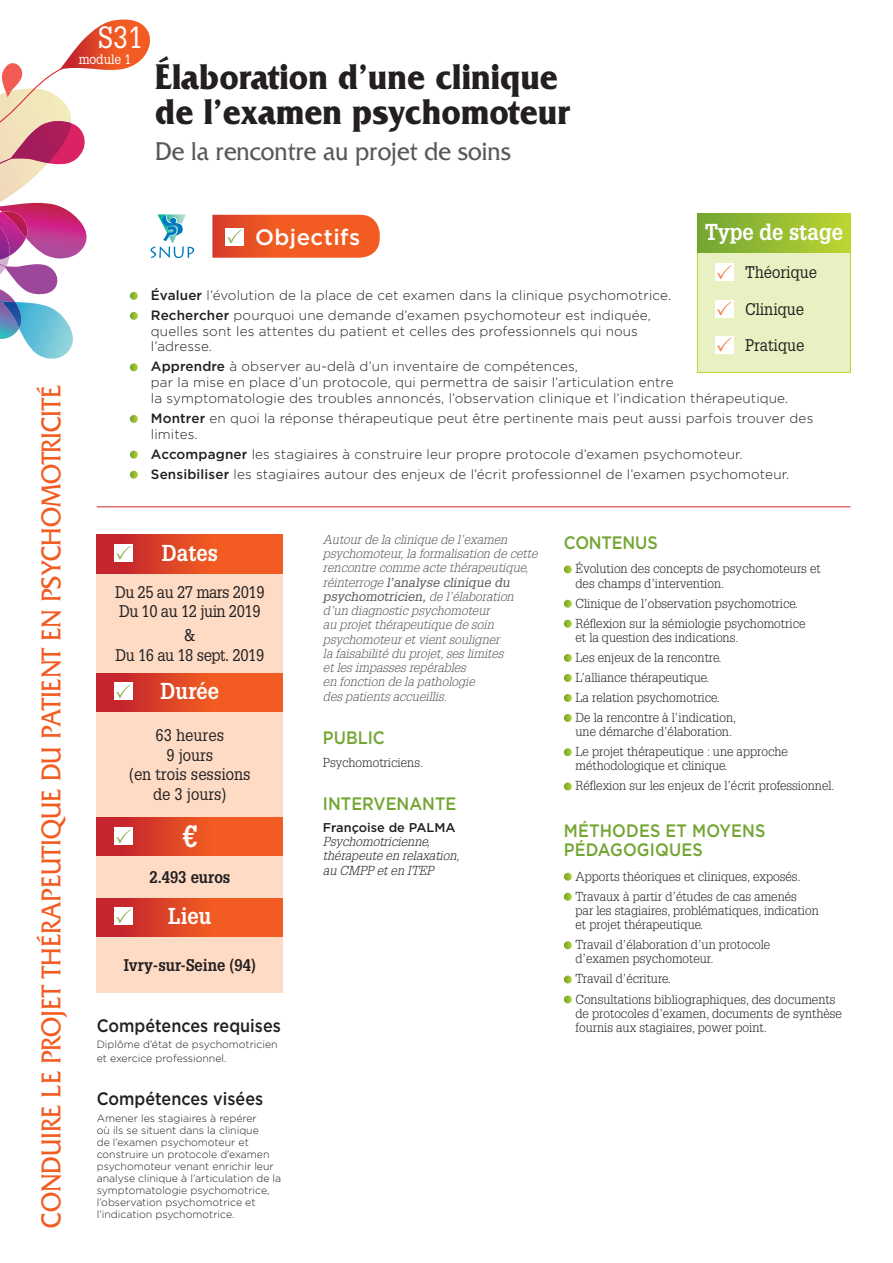
<style>
.page{position:relative;width:893px;height:1263px;background:#fff}
.page>*{position:absolute;margin:0;border:0;box-sizing:border-box;transform-origin:0 0}
.t1{font:700 37.5px/34.5px "Friz Quadrata Std";color:#231f20;scale:.9 1}
.t2{font:30px "Glypha LT Std";color:#fff;scale:.9 1}
.t3{font:700 30px "Glypha LT Std";color:#fff;scale:.9 1}
.t4{font:28.5px "Friz Quadrata Std";color:#f25b21;scale:.9 1}
.t5{font:27px "Friz Quadrata Std";color:#57585a;scale:.9 1}
.t6{font:700 22.5px "Glypha LT Std";color:#fff;scale:.9 1}
.t7{font:500 22.35px "Gotham";letter-spacing:.02em;color:#fff}
.t8{font:500 18px/19.5px "Gotham";color:#73a532;scale:.9 1}
.t9{font:500 18px "Gotham";color:#231f20;scale:.9 1}
.t10{font:16.5px/19.5px "Glypha LT Std";color:#231f20;text-align:center;scale:.9 1}
.t11{font:16.5px/19.5px "Glypha LT Std";letter-spacing:-.03em;color:#231f20;scale:.9 1}
.t12{font:700 16.5px "Glypha LT Std";color:#231f20;scale:.9 1}
.t13{font:300 13.5px/15.8px "Gotham";letter-spacing:.01em;color:#231f20}
.t14{font:13.5px "Glypha LT Std";color:#fff;scale:.9 1}
.t15{font:300 12.75px/20px "Glypha LT Std";color:#231f20}
.t16{font:italic 300 12.75px/14.2px "Glypha LT Std";color:#57585a}
.t17{font:italic 300 12.75px/14.2px "Glypha LT Std";color:#231f20}
.t18{font:500 12.75px "Gotham";color:#231f20}
.t19{font:300 10.5px/12px "Gotham";color:#231f20}
.s1{font-weight:500}
.s2{font-weight:400}
</style>
<div class="page">
<div style="left:97px;top:535px;width:186px;height:458px;background:#fddbc5"></div>
<div style="left:97px;top:535px;width:186px;height:38px;background:#f25b21"></div>
<div style="left:97px;top:673px;width:186px;height:38px;background:linear-gradient(to right,#c4252d,#fe691e)"></div>
<div style="left:97px;top:817px;width:186px;height:38px;background:linear-gradient(to right,#c4252d,#fe691e)"></div>
<hr style="left:97px;top:506px;width:753px;height:1px;background:#c5252c">
<svg style="left:564px;top:565px;width:8px;height:8px"></svg>
<svg style="left:564px;top:600px;width:8px;height:8px"></svg>
<svg style="left:564px;top:620px;width:8px;height:8px"></svg>
<svg style="left:564px;top:654px;width:8px;height:8px"></svg>
<svg style="left:564px;top:674px;width:8px;height:8px"></svg>
<svg style="left:564px;top:694px;width:8px;height:8px"></svg>
<svg style="left:564px;top:714px;width:8px;height:8px"></svg>
<svg style="left:564px;top:748px;width:8px;height:8px"></svg>
<svg style="left:564px;top:782px;width:8px;height:8px"></svg>
<svg style="left:564px;top:873px;width:8px;height:8px"></svg>
<svg style="left:564px;top:893px;width:8px;height:8px"></svg>
<svg style="left:564px;top:941px;width:8px;height:8px"></svg>
<svg style="left:564px;top:975px;width:8px;height:8px"></svg>
<svg style="left:564px;top:995px;width:8px;height:8px"></svg>
<div style="left:115px;top:682px;width:18px;height:18px;background:#fff"></div>
<svg style="left:116px;top:684px;width:15px;height:14px"></svg>
<div style="left:115px;top:827px;width:18px;height:18px;background:#fff"></div>
<svg style="left:116px;top:829px;width:15px;height:14px"></svg>
<div style="left:97px;top:898px;width:186px;height:38px;background:linear-gradient(to right,#c4252d,#fe691e)"></div>
<div style="left:115px;top:907px;width:18px;height:18px;background:#fff"></div>
<svg style="left:116px;top:909px;width:15px;height:14px"></svg>
<div style="left:697px;top:214px;width:154px;height:159px;background:#e9f0c1;border:1px solid #bed630"></div>
<div style="left:697px;top:214px;width:153px;height:38px;background:linear-gradient(to right,#71a434,#bcd531)"></div>
<div style="left:715px;top:263px;width:19px;height:18px;background:#fff"></div>
<svg style="left:717px;top:265px;width:14px;height:14px"></svg>
<div style="left:715px;top:300px;width:19px;height:18px;background:#fff"></div>
<svg style="left:717px;top:302px;width:14px;height:14px"></svg>
<div style="left:715px;top:336px;width:19px;height:18px;background:#fff"></div>
<svg style="left:717px;top:338px;width:14px;height:14px"></svg>
<svg style="left:212px;top:215px;width:168px;height:43px;background:#ed6233"></svg>
<svg style="left:0;top:20px;width:194px;height:656px"></svg>
<h2 class="t2" style="left:98px;top:19px;width:52px">S31</h2>
<p class="t14" style="left:79px;top:51px;width:60px">module 1</p>
<h1 class="t1" style="left:155px;top:60px;width:462px">Élaboration d’une clinique de l’examen psychomoteur</h1>
<h3 class="t5" style="left:155px;top:136px;width:397px">De la rencontre au projet de soins</h3>
<h3 class="t4" style="left:35px;top:1227px;width:938px;rotate:-90deg">CONDUIRE LE PROJET THÉRAPEUTIQUE DU PATIENT EN PSYCHOMOTRICITÉ</h3>
<h3 class="t6" style="left:705px;top:218px;width:155px">Type de stage</h3>
<p class="t10" style="left:745px;top:254px;width:82px;line-height:36.2px;text-align:left">Théorique<br>Clinique<br>Pratique</p>
<h3 class="t7" style="left:255px;top:223px;width:107px">Objectifs</h3>
<p class="t13" style="left:151px;top:285px;width:522px;line-height:20px"><span class="s1">Évaluer</span> l’évolution de la place de cet examen dans la clinique psychomotrice.<br><span class="s1">Rechercher</span> pourquoi une demande d’examen psychomoteur est indiquée,</p>
<p class="t13" style="left:151px;top:323px;width:489px">quelles sont les attentes du patient et celles des professionnels qui nous l’adresse.</p>
<p class="t13" style="left:151px;top:358px;width:639px"><span class="s1">Apprendre</span> à observer au-delà d’un inventaire de compétences,<br>par la mise en place d’un protocole, qui permettra de saisir l’articulation entre<br>la symptomatologie des troubles annoncés, l’observation clinique et l’indication thérapeutique.</p>
<p class="t13" style="left:151px;top:410px;width:664px"><span class="s1">Montrer</span> en quoi la réponse thérapeutique peut être pertinente mais peut aussi parfois trouver des limites.</p>
<p class="t13" style="left:151px;top:443px;width:640px;line-height:20px"><span class="s1">Accompagner</span> les stagiaires à construire leur propre protocole d’examen psychomoteur.<br><span class="s1">Sensibiliser</span> les stagiaires autour des enjeux de l’écrit professionnel de l’examen psychomoteur.</p>
<h3 class="t6" style="left:162px;top:539px;width:64px">Dates</h3>
<p class="t11" style="left:115px;top:582px;width:168px">Du 25 au 27 mars 2019<br>Du 10 au 12 juin 2019</p>
<p class="t11" style="left:115px;top:625px;width:167px;text-align:center">&amp;<br>Du 16 au 18 sept. 2019</p>
<h3 class="t6" style="left:161px;top:677px;width:67px">Durée</h3>
<p class="t10" style="left:129px;top:725px;width:137px">63 heures<br>9 jours<br>(en trois sessions de 3 jours)</p>
<h2 class="t3" style="left:182px;top:817px;width:18px">€</h2>
<p class="t12" style="left:149px;top:867px;width:91px">2.493 euros</p>
<h3 class="t6" style="left:168px;top:902px;width:49px">Lieu</h3>
<p class="t12" style="left:124px;top:955px;width:148px">Ivry-sur-Seine (94)</p>
<h3 class="t9" style="left:97px;top:1013px;width:206px">Compétences requises</h3>
<p class="t19" style="left:97px;top:1037px;width:182px;line-height:14.2px">Diplôme d’état de psychomotricien et exercice professionnel.</p>
<h3 class="t9" style="left:97px;top:1087px;width:186px">Compétences visées</h3>
<p class="t19" style="left:97px;top:1112px;width:186px">Amener les stagiaires à repérer<br>où ils se situent dans la clinique<br>de l’examen psychomoteur et construire un protocole d’examen psychomoteur venant enrichir leur analyse clinique à l’articulation de la symptomatologie psychomotrice, l’observation psychomotrice et l’indication psychomotrice.</p>
<p class="t16" style="left:323px;top:533px;width:216px">Autour de la clinique de l’examen psychomoteur, la formalisation de cette rencontre comme acte thérapeutique, réinterroge <span class="s2">l’analyse clinique du psychomotricien,</span> de l’élaboration d’un diagnostic psychomoteur<br>au projet thérapeutique de soin psychomoteur et vient souligner<br>la faisabilité du projet, ses limites<br>et les impasses repérables<br>en fonction de la pathologie<br>des patients accueillis.</p>
<h3 class="t8" style="left:323px;top:727px;width:70px">PUBLIC</h3>
<p class="t15" style="left:323px;top:752px;width:102px">Psychomotriciens.</p>
<h3 class="t8" style="left:323px;top:793px;width:150px">INTERVENANTE</h3>
<p class="t18" style="left:323px;top:819px;width:134px">Françoise de PALMA</p>
<p class="t17" style="left:323px;top:835px;width:138px">Psychomotricienne, thérapeute en relaxation, au CMPP et en ITEP</p>
<h3 class="t8" style="left:564px;top:533px;width:106px">CONTENUS</h3>
<p class="t15" style="left:575px;top:562px;width:247px;line-height:14.2px">Évolution des concepts de psychomoteurs et des champs d’intervention.</p>
<p class="t15" style="left:575px;top:593px;width:231px">Clinique de l’observation psychomotrice.<br>Réflexion sur la sémiologie psychomotrice</p>
<p class="t15" style="left:575px;top:628px;width:165px">et la question des indications.<br>Les enjeux de la rencontre.<br>L’alliance thérapeutique.<br>La relation psychomotrice.<br>De la rencontre à l’indication,</p>
<p class="t15" style="left:575px;top:722px;width:214px">une démarche d’élaboration.<br>Le projet thérapeutique : une approche</p>
<p class="t15" style="left:575px;top:756px;width:261px">méthodologique et clinique.<br>Réflexion sur les enjeux de l’écrit professionnel.</p>
<h3 class="t8" style="left:564px;top:821px;width:226px">MÉTHODES ET MOYENS<br>PÉDAGOGIQUES</h3>
<p class="t15" style="left:575px;top:866px;width:227px">Apports théoriques et cliniques, exposés.<br>Travaux à partir d’études de cas amenés</p>
<p class="t15" style="left:575px;top:903px;width:245px;line-height:14.2px">par les stagiaires, problématiques, indication et projet thérapeutique.</p>
<p class="t15" style="left:575px;top:938px;width:196px;line-height:14.2px">Travail d’élaboration d’un protocole d’examen psychomoteur.</p>
<p class="t15" style="left:575px;top:969px;width:261px">Travail d’écriture.<br>Consultations bibliographiques, des documents</p>
<p class="t15" style="left:575px;top:1006px;width:268px;line-height:14.2px">de protocoles d’examen, documents de synthèse fournis aux stagiaires, power point.</p>
</div>
